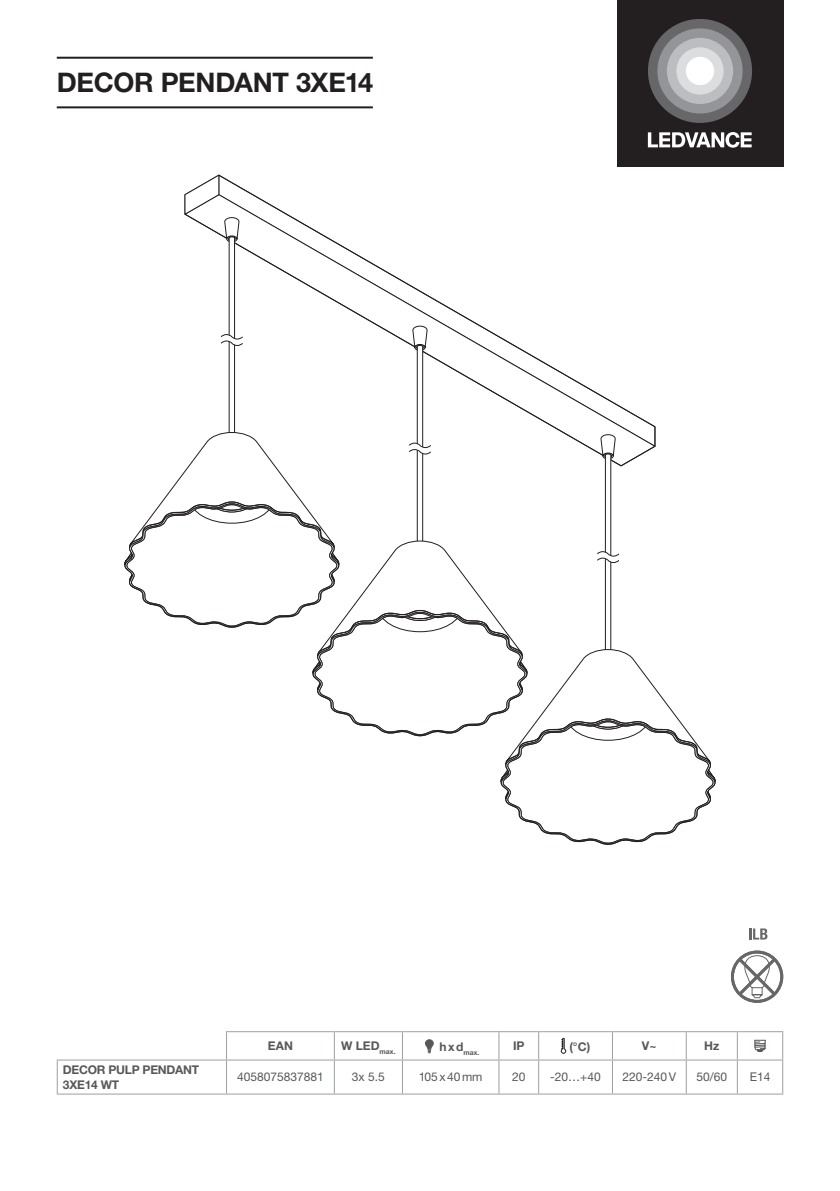
<style>
.page{position:relative;width:840px;height:1191px;background:#fff}
.page>*{position:absolute;margin:0;border:0;box-sizing:border-box;transform-origin:0 0}
.t1{font:700 27px "Helvetica Neue LT Pro";letter-spacing:-.015em;color:#231f20}
.t2{font:12px "Helvetica Neue LT Pro";color:#57585a}
.t3{font:700 12px/14.4px "Helvetica Neue LT Pro";letter-spacing:-.02em;color:#57585a}
.t4{font:700 7px "Helvetica Neue LT Pro";color:#57585a}
</style>
<div class="page">
<svg style="left:124px;top:174px;width:592px;height:670px"></svg>
<svg style="left:731px;top:950px;width:51px;height:52px"></svg>
<svg style="left:749px;top:928px;width:18px;height:11px"></svg>
<div style="left:616px;top:0;width:166px;height:166px;background:#231f20"></div>
<svg style="left:647px;top:132px;width:104px;height:16px"></svg>
<div style="left:647px;top:19px;width:104px;height:104px;background:#67676a;border-radius:50%"></div>
<div style="left:657px;top:28px;width:85px;height:85px;background:#939598;border-radius:50%"></div>
<div style="left:666px;top:38px;width:66px;height:66px;background:#bcbdc0;border-radius:50%"></div>
<div style="left:676px;top:47px;width:47px;height:48px;background:#dcdddf;border-radius:50%"></div>
<div style="left:685px;top:57px;width:28px;height:28px;background:#fff;border-radius:50%"></div>
<hr style="left:57px;top:57px;width:315px;height:2px;background:#231f20">
<hr style="left:57px;top:106px;width:315px;height:2px;background:#231f20">
<hr style="left:226px;top:1059px;width:108px;height:1px;background:#9d9fa2">
<hr style="left:226px;top:1060px;width:1px;height:33px;background:#9d9fa2">
<hr style="left:538px;top:1059px;width:74px;height:1px;background:#9d9fa2">
<hr style="left:612px;top:1059px;width:73px;height:1px;background:#9d9fa2">
<hr style="left:685px;top:1059px;width:52px;height:1px;background:#9d9fa2">
<hr style="left:685px;top:1060px;width:1px;height:33px;background:#9d9fa2">
<hr style="left:737px;top:1059px;width:45px;height:1px;background:#9d9fa2">
<hr style="left:736px;top:1060px;width:1px;height:33px;background:#9d9fa2">
<hr style="left:226px;top:1093px;width:108px;height:1px;background:#9d9fa2">
<hr style="left:538px;top:1093px;width:74px;height:1px;background:#9d9fa2">
<hr style="left:612px;top:1093px;width:73px;height:1px;background:#9d9fa2">
<hr style="left:685px;top:1093px;width:52px;height:1px;background:#9d9fa2">
<hr style="left:737px;top:1093px;width:45px;height:1px;background:#9d9fa2">
<hr style="left:226px;top:1031px;width:108px;height:1px;background:#9d9fa2">
<svg style="left:226px;top:1032px;width:1px;height:27px"></svg>
<hr style="left:334px;top:1031px;width:68px;height:1px;background:#9d9fa2">
<svg style="left:333px;top:1032px;width:1px;height:27px"></svg>
<hr style="left:402px;top:1031px;width:96px;height:1px;background:#9d9fa2">
<svg style="left:402px;top:1032px;width:1px;height:27px"></svg>
<hr style="left:498px;top:1031px;width:40px;height:1px;background:#9d9fa2">
<svg style="left:498px;top:1032px;width:1px;height:27px"></svg>
<hr style="left:538px;top:1031px;width:74px;height:1px;background:#9d9fa2">
<svg style="left:538px;top:1032px;width:1px;height:27px"></svg>
<hr style="left:612px;top:1031px;width:73px;height:1px;background:#9d9fa2">
<hr style="left:685px;top:1031px;width:52px;height:1px;background:#9d9fa2">
<svg style="left:685px;top:1032px;width:1px;height:27px"></svg>
<hr style="left:737px;top:1031px;width:45px;height:1px;background:#9d9fa2">
<svg style="left:736px;top:1032px;width:1px;height:27px"></svg>
<hr style="left:57px;top:1059px;width:169px;height:1px;background:#9d9fa2">
<hr style="left:57px;top:1060px;width:1px;height:33px;background:#9d9fa2">
<hr style="left:334px;top:1059px;width:68px;height:1px;background:#9d9fa2">
<hr style="left:333px;top:1060px;width:1px;height:33px;background:#9d9fa2">
<hr style="left:402px;top:1059px;width:96px;height:1px;background:#9d9fa2">
<hr style="left:402px;top:1060px;width:1px;height:33px;background:#9d9fa2">
<hr style="left:498px;top:1059px;width:40px;height:1px;background:#9d9fa2">
<hr style="left:498px;top:1060px;width:1px;height:33px;background:#9d9fa2">
<hr style="left:538px;top:1060px;width:1px;height:33px;background:#9d9fa2">
<hr style="left:611px;top:1060px;width:1px;height:33px;background:#9d9fa2">
<hr style="left:781px;top:1060px;width:1px;height:33px;background:#9d9fa2">
<hr style="left:57px;top:1093px;width:169px;height:1px;background:#9d9fa2">
<hr style="left:334px;top:1093px;width:68px;height:1px;background:#9d9fa2">
<hr style="left:402px;top:1093px;width:96px;height:1px;background:#9d9fa2">
<hr style="left:498px;top:1093px;width:40px;height:1px;background:#9d9fa2">
<svg style="left:425px;top:1039px;width:8px;height:14px"></svg>
<svg style="left:560px;top:1039px;width:5px;height:14px"></svg>
<svg style="left:754px;top:1039px;width:11px;height:13px"></svg>
<h1 class="t1" style="left:57px;top:66px;width:318px">DECOR PENDANT 3XE14</h1>
<p class="t3" style="left:268px;top:1038px;width:26px">EAN</p>
<p class="t3" style="left:341px;top:1038px;width:56px">W LED<sub>max.</sub></p>
<p class="t4" style="left:439px;top:1047px;width:41px"><sup>hxd</sup>max.</p>
<p class="t3" style="left:512px;top:1038px;width:13px">IP</p>
<p class="t3" style="left:569px;top:1038px;width:22px">(°C)</p>
<p class="t3" style="left:641px;top:1038px;width:16px">V~</p>
<p class="t3" style="left:703px;top:1038px;width:17px">Hz</p>
<p class="t3" style="left:63px;top:1062px;width:138px">DECOR PULP PENDANT<br>3XE14 WT</p>
<p class="t2" style="left:237px;top:1070px;width:88px">4058075837881</p>
<p class="t2" style="left:352px;top:1070px;width:34px">3x 5.5</p>
<p class="t2" style="left:418px;top:1070px;width:65px">105x40mm</p>
<p class="t2" style="left:512px;top:1070px;width:15px">20</p>
<p class="t2" style="left:550px;top:1070px;width:52px">-20…+40</p>
<p class="t2" style="left:622px;top:1070px;width:55px">220-240V</p>
<p class="t2" style="left:696px;top:1070px;width:32px">50/60</p>
<p class="t2" style="left:749px;top:1070px;width:22px">E14</p>
</div>
